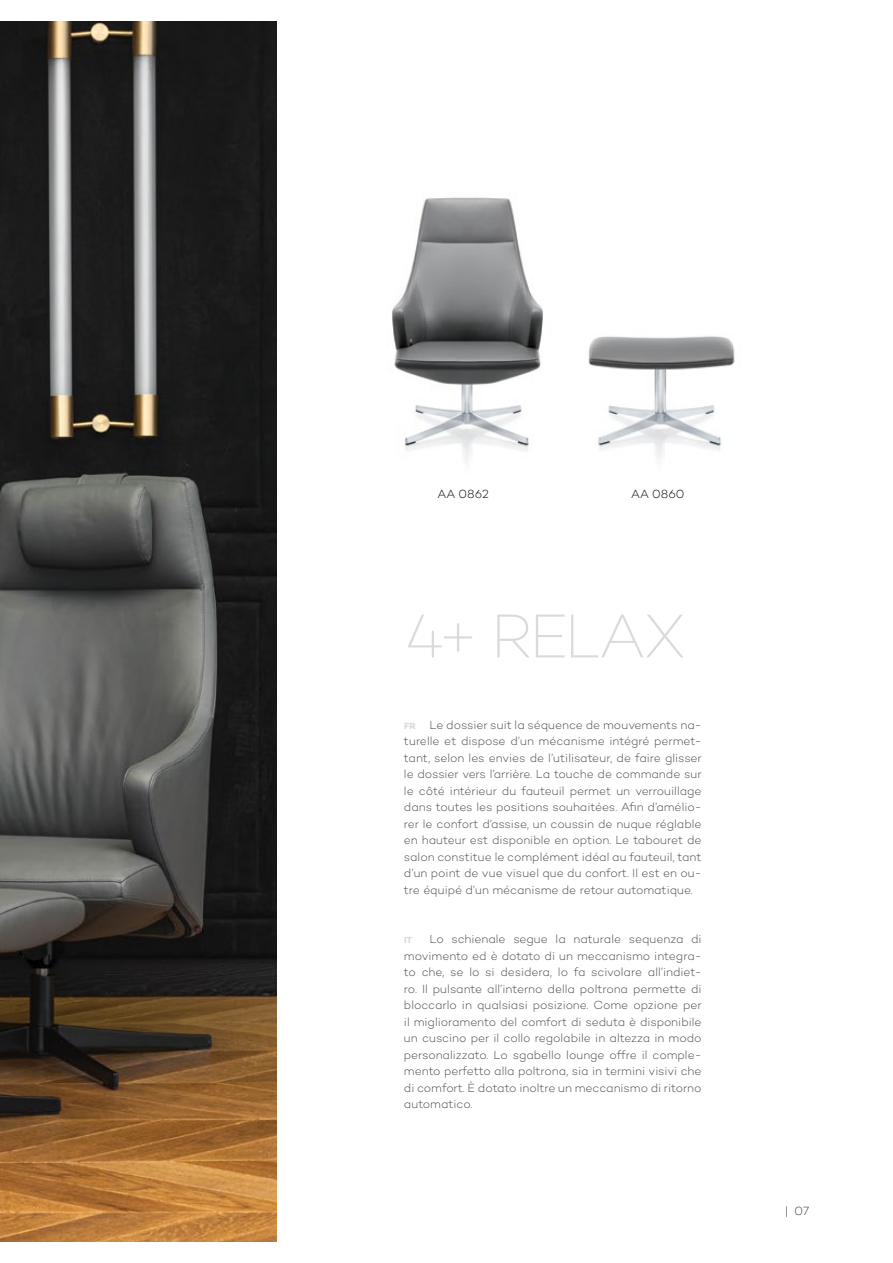
<style>
.page{position:relative;width:893px;height:1263px;background:#fff}
.page>*{position:absolute;margin:0;border:0;box-sizing:border-box;transform-origin:0 0}
.t1{font:200 63px "Campton";letter-spacing:-.04em;color:#dadada}
.t2{font:300 12px/16.5px "Campton";color:#4a4a49;text-align:justify}
.t3{font:300 12px "Campton";color:#000}
.t4{font:200 12px "Campton";color:#000}
.t5{font:700 9px "Campton";color:#dadada}
.s1{font-weight:700;font-size:9px;color:#dadada}
</style>
<div class="page">
<img style="left:0;top:21px;width:276px;height:1221px">
<img style="left:392px;top:197px;width:151px;height:262px">
<img style="left:588px;top:336px;width:147px;height:122px">
<p class="t3" style="left:437px;top:486px;width:53px">AA 0862</p>
<p class="t3" style="left:631px;top:486px;width:55px">AA 0860</p>
<h1 class="t1" style="left:404px;top:597px;width:283px">4+ RELAX</h1>
<p class="t2" style="left:404px;top:716px;width:299px"><span class="s1">FR</span> Le dossier suit la séquence de mouvements na&shy;turelle et dispose d’un mécanisme intégré permet&shy;tant, selon les envies de l’utilisateur, de faire glisser le dossier vers l’arrière. La touche de commande sur le côté intérieur du fauteuil permet un verrouillage dans toutes les positions souhaitées. Afin d’amélio&shy;rer le confort d’assise, un coussin de nuque réglable en hauteur est disponible en option. Le tabouret de salon constitue le complément idéal au fauteuil, tant d’un point de vue visuel que du confort. Il est en ou&shy;tre équipé d’un mécanisme de retour automatique.</p>
<p class="t2" style="left:404px;top:930px;width:299px;text-indent:26px">Lo schienale segue la naturale sequenza di movimento ed è dotato di un meccanismo integra&shy;to che, se lo si desidera, lo fa scivolare all’indiet&shy;ro. Il pulsante all’interno della poltrona permette di bloccarlo in qualsiasi posizione. Come opzione per il miglioramento del comfort di seduta è disponibile un cuscino per il collo regolabile in altezza in modo personalizzato. Lo sgabello lounge offre il comple&shy;mento perfetto alla poltrona, sia in termini visivi che di comfort. È dotato inoltre un meccanismo di ritorno automatico.</p>
<p class="t5" style="left:404px;top:934px;width:10px">IT</p>
<p class="t4" style="left:785px;top:1204px;width:26px">| 07</p>
</div>
